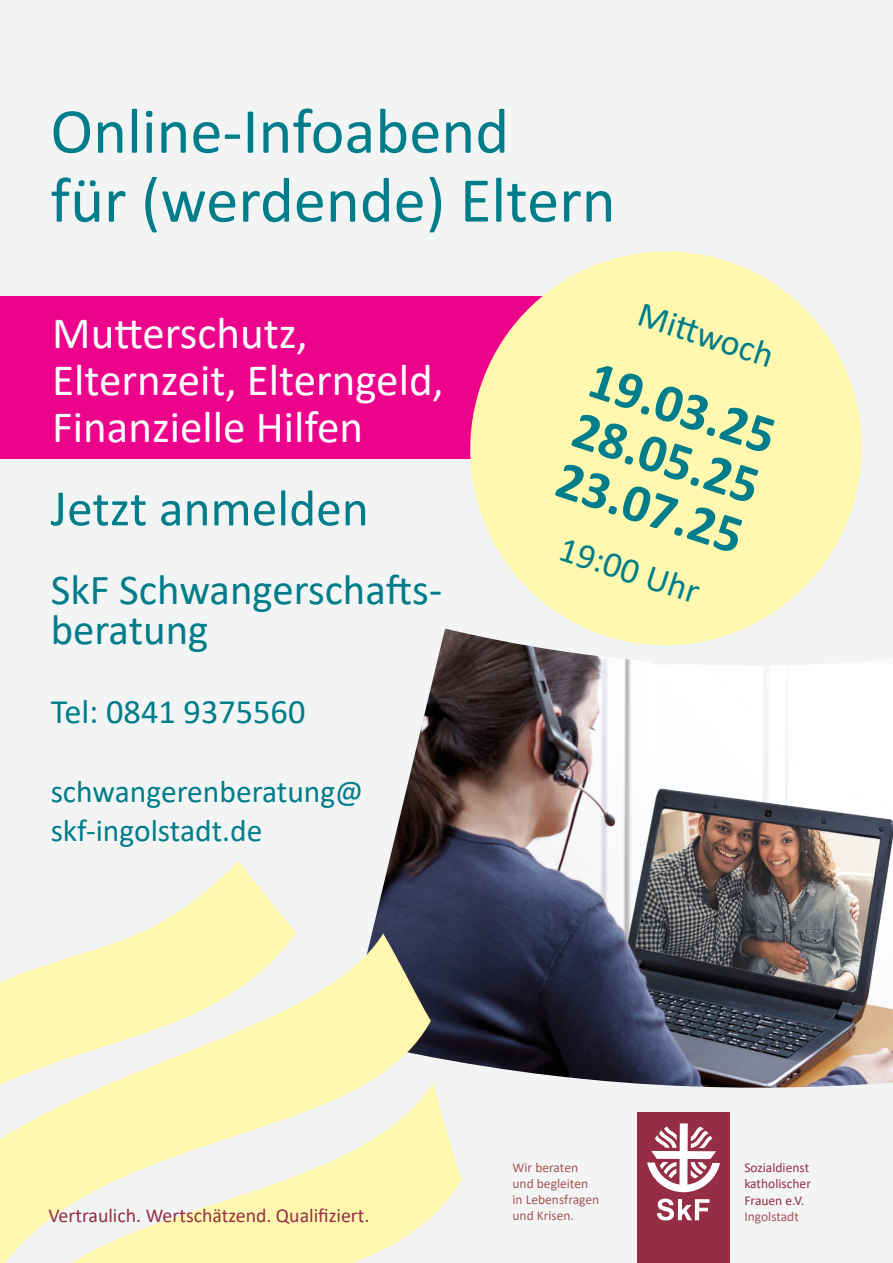
<style>
.page{position:relative;width:893px;height:1263px;background:#f3f5f5}
.page>*{position:absolute;margin:0;border:0;box-sizing:border-box;transform-origin:0 0}
.Überschrift{font:64.5px "Calibri";color:#007d8a}
.Überschrift-2{font:700 54px "Calibri";color:#007d8a}
.Überschrift-3{font:51.45px "Calibri";color:#007c8a}
.Überschrift-4{font:45px "Calibri";color:#fff}
.Überschrift-5{font:42.9px "Calibri";color:#007c8a}
.Überschrift-6{font:36px "Calibri";color:#007d8a}
.Überschrift-7{font:34.35px "Calibri";color:#007c8a}
.Überschrift-8{font:31.5px "Calibri";color:#007c8a}
.Überschrift-9{font:19.8px "Calibri";color:#952e45}
.t1{font:13.5px "Calibri";color:#a5545b}
.t2{font:13.5px "Calibri";color:#952e45}
</style>
<div class="page">
<img style="left:372px;top:628px;width:521px;height:460px">
<svg style="left:431px;top:1083px;width:31px;height:134px;fill:#fff8ae"></svg>
<svg style="left:0;top:933px;width:431px;height:330px;fill:#fff8ae"></svg>
<svg style="left:0;top:861px;width:296px;height:302px;fill:#fff8ae"></svg>
<div style="left:0;top:297px;width:588px;height:162px;background:#ed028c"></div>
<div style="left:637px;top:1112px;width:93px;height:151px;background:#952e45"></div>
<svg style="left:647px;top:1123px;width:73px;height:69px"></svg>
<svg style="left:657px;top:1198px;width:52px;height:22px"></svg>
<svg style="left:446px;top:251px;width:440px;height:418px;fill:#fff8ae"></svg>
<p class="Überschrift" style="left:50px;top:86px;width:460px">Online-Infoabend</p>
<p class="Überschrift" style="left:50px;top:155px;width:567px">für (werdende) Eltern</p>
<p class="Überschrift-4" style="left:52px;top:302px;width:257px">Mutterschutz,</p>
<p class="Überschrift-4" style="left:52px;top:349px;width:393px">Elternzeit, Elterngeld,</p>
<p class="Überschrift-4" style="left:52px;top:396px;width:312px">Finanzielle Hilfen</p>
<p class="Überschrift-3" style="left:51px;top:472px;width:320px">Jetzt anmelden</p>
<p class="Überschrift-5" style="left:51px;top:560px;width:393px">SkF Schwangerschafts-</p>
<p class="Überschrift-5" style="left:51px;top:600px;width:159px">beratung</p>
<p class="Überschrift-7" style="left:51px;top:687px;width:256px">Tel: 0841 9375560</p>
<p class="Überschrift-8" style="left:51px;top:769px;width:314px">schwangerenberatung@</p>
<p class="Überschrift-8" style="left:51px;top:809px;width:213px">skf-ingolstadt.de</p>
<p class="Überschrift-6" style="left:647px;top:289px;width:142px;rotate:18deg">Mitt woch</p>
<p class="Überschrift-2" style="left:602px;top:341px;width:195px;rotate:18deg">19.03.25</p>
<p class="Überschrift-2" style="left:586px;top:391px;width:195px;rotate:18deg">28.05.25</p>
<p class="Überschrift-2" style="left:570px;top:441px;width:195px;rotate:18deg">23.07.25</p>
<p class="Überschrift-6" style="left:568px;top:524px;width:147px;rotate:18deg">19:00 Uhr</p>
<p class="t1" style="left:512px;top:1158px;width:67px">Wir beraten</p>
<p class="t1" style="left:512px;top:1174px;width:77px">und begleiten</p>
<p class="t1" style="left:512px;top:1190px;width:88px">in Lebensfragen</p>
<p class="Überschrift-9" style="left:48px;top:1202px;width:323px">Vertraulich. Wertschätzend. Qualifiziert.</p>
<p class="t1" style="left:512px;top:1206px;width:63px">und Krisen.</p>
<p class="t2" style="left:744px;top:1158px;width:66px">Sozialdienst</p>
<p class="t2" style="left:744px;top:1174px;width:68px">katholischer</p>
<p class="t2" style="left:744px;top:1191px;width:61px">Frauen e.V.</p>
<p class="t1" style="left:744px;top:1207px;width:56px">Ingolstadt</p>
</div>
